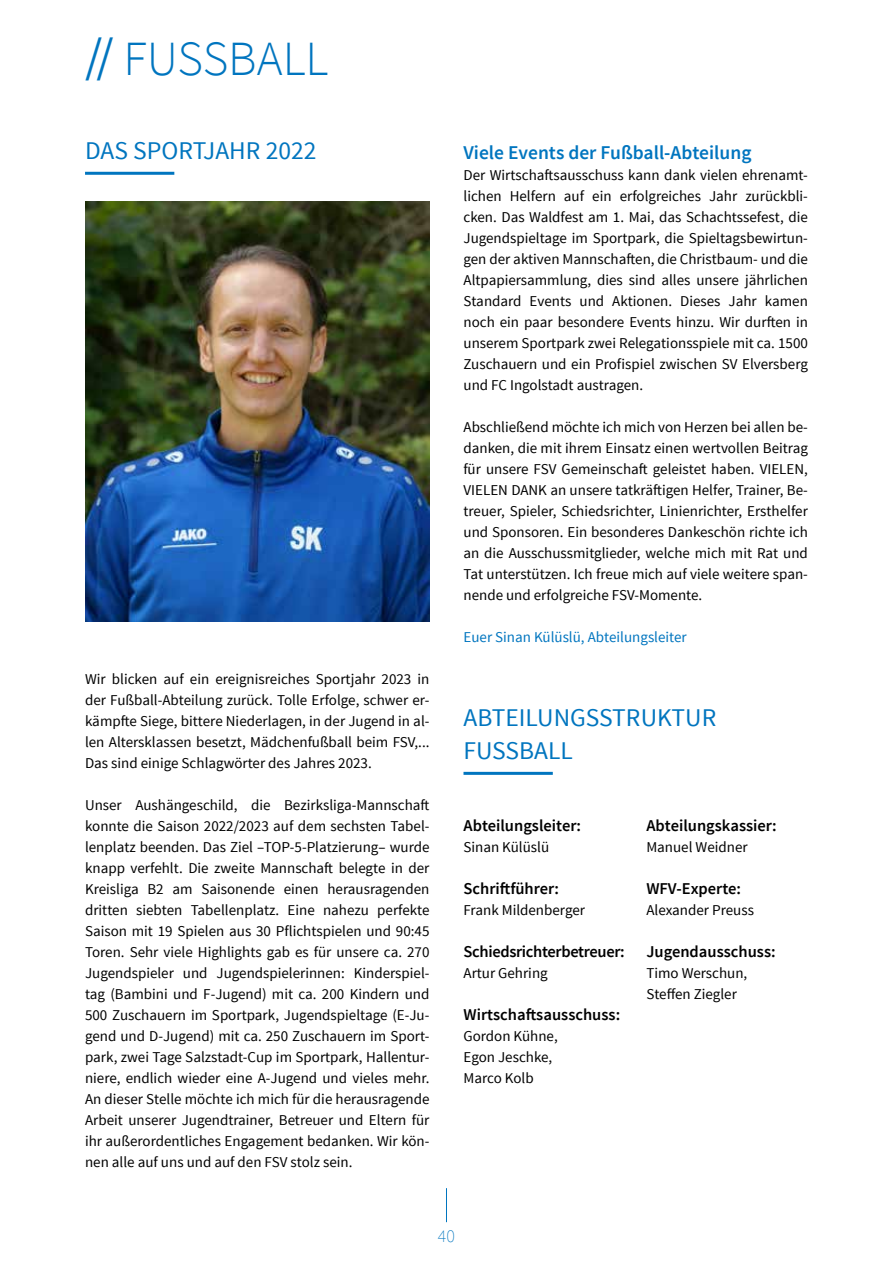
<style>
.page{position:relative;width:893px;height:1263px;background:#fff}
.page>*{position:absolute;margin:0;border:0;box-sizing:border-box;transform-origin:0 0}
.t1{font:300 49.2px "Source Sans Pro";color:#0075bf}
.t2{font:25.5px/33px "Source Sans Pro";color:#0075bf}
.t3{font:600 19.5px "Source Sans Pro";color:#0075bf}
.t4{font:200 18px "Source Sans Pro";color:#0075bf}
.t5{font:600 16.5px "Source Sans Pro";color:#000}
.t6{font:600 16.5px "Source Sans Pro";letter-spacing:-.02em;color:#000}
.t7{font:15px/21px "Source Sans Pro";color:#000;text-align:justify}
.t8{font:15px "Source Sans Pro";color:#0075bf}
.s1{font-weight:400}
</style>
<div class="page">
<hr style="left:446px;top:1188px;width:1px;height:34px;background:#0075bf">
<hr style="left:85px;top:172px;width:89px;height:3px;background:#0075bf">
<hr style="left:463px;top:772px;width:90px;height:3px;background:#0075bf">
<img style="left:85px;top:201px;width:344px;height:420px">
<h1 class="t1" style="left:85px;top:29px;width:245px"><span class="s1">//</span> FUSSBALL</h1>
<h2 class="t2" style="left:85px;top:134px;width:233px">DAS SPORTJAHR 2022</h2>
<p class="t7" style="left:85px;top:669px;width:346px">Wir blicken auf ein ereignisreiches Sportjahr 2023 in der Fußball-Abteilung zurück. Tolle Erfolge, schwer er&shy;kämpfte Siege, bittere Niederlagen, in der Jugend in al&shy;len Altersklassen besetzt, Mädchenfußball beim FSV,...<br>Das sind einige Schlagwörter des Jahres 2023.</p>
<p class="t7" style="left:85px;top:795px;width:346px">Unser Aushängeschild, die Bezirksliga-Mannschaft konnte die Saison 2022/2023 auf dem sechsten Tabel&shy;lenplatz beenden. Das Ziel –TOP-5-Platzierung– wurde knapp verfehlt. Die zweite Mannschaft belegte in der Kreisliga B2 am Saisonende einen herausragenden dritten siebten Tabellenplatz. Eine nahezu perfekte Saison mit 19 Spielen aus 30 Pflichtspielen und 90:45<br>Toren. Sehr viele Highlights gab es für unsere ca. 270<br>Jugendspieler und Jugendspielerinnen: Kinderspiel&shy;tag (Bambini und F-Jugend) mit ca. 200 Kindern und 500 Zuschauern im Sportpark, Jugendspieltage (E-Ju&shy;gend und D-Jugend) mit ca. 250 Zuschauern im Sport&shy;park, zwei Tage Salzstadt-Cup im Sportpark, Hallentur&shy;niere, endlich wieder eine A-Jugend und vieles mehr.<br>An dieser Stelle möchte ich mich für die herausragende Arbeit unserer Jugendtrainer, Betreuer und Eltern für ihr außerordentliches Engagement bedanken. Wir kön&shy;nen alle auf uns und auf den FSV stolz sein.</p>
<h3 class="t3" style="left:463px;top:140px;width:289px">Viele Events der Fußball-Abteilung</h3>
<p class="t7" style="left:463px;top:165px;width:346px">Der Wirtschaftsausschuss kann dank vielen ehrenamt&shy;lichen Helfern auf ein erfolgreiches Jahr zurückbli&shy;cken. Das Waldfest am 1. Mai, das Schachtssefest, die Jugendspieltage im Sportpark, die Spieltagsbewirtun&shy;gen der aktiven Mannschaften, die Christbaum- und die Altpapiersammlung, dies sind alles unsere jährlichen Standard Events und Aktionen. Dieses Jahr kamen noch ein paar besondere Events hinzu. Wir durften in unserem Sportpark zwei Relegationsspiele mit ca. 1500<br>Zuschauern und ein Profispiel zwischen SV Elversberg und FC Ingolstadt austragen.</p>
<p class="t7" style="left:463px;top:417px;width:346px">Abschließend möchte ich mich von Herzen bei allen be&shy;danken, die mit ihrem Einsatz einen wertvollen Beitrag für unsere FSV Gemeinschaft geleistet haben. VIELEN, VIELEN DANK an unsere tatkräftigen Helfer, Trainer, Be&shy;treuer, Spieler, Schiedsrichter, Linienrichter, Ersthelfer und Sponsoren. Ein besonderes Dankeschön richte ich an die Ausschussmitglieder, welche mich mit Rat und Tat unterstützen. Ich freue mich auf viele weitere span&shy;nende und erfolgreiche FSV-Momente.</p>
<p class="t8" style="left:463px;top:628px;width:225px">Euer Sinan Külüslü, Abteilungsleiter</p>
<h2 class="t2" style="left:463px;top:701px;width:254px">ABTEILUNGSSTRUKTUR<br>FUSSBALL</h2>
<p class="t5" style="left:463px;top:815px;width:119px">Abteilungsleiter:</p>
<p class="t7" style="left:463px;top:837px;width:87px">Sinan Külüslü</p>
<p class="t5" style="left:463px;top:878px;width:97px">Schriftführer:</p>
<p class="t7" style="left:463px;top:900px;width:123px">Frank Mildenberger</p>
<p class="t6" style="left:463px;top:941px;width:163px">Schiedsrichterbetreuer:</p>
<p class="t7" style="left:463px;top:963px;width:86px">Artur Gehring</p>
<p class="t5" style="left:463px;top:1004px;width:158px">Wirtschaftsausschuss:</p>
<p class="t7" style="left:463px;top:1026px;width:96px;text-align:left">Gordon Kühne,<br>Egon Jeschke,<br>Marco Kolb</p>
<p class="t5" style="left:646px;top:815px;width:132px">Abteilungskassier:</p>
<p class="t7" style="left:646px;top:837px;width:103px">Manuel Weidner</p>
<p class="t5" style="left:646px;top:878px;width:96px">WFV-Experte:</p>
<p class="t7" style="left:646px;top:900px;width:109px">Alexander Preuss</p>
<p class="t5" style="left:646px;top:941px;width:131px">Jugendausschuss:</p>
<p class="t7" style="left:646px;top:963px;width:102px">Timo Werschun,<br>Steffen Ziegler</p>
<p class="t4" style="left:438px;top:1225px;width:19px">40</p>
</div>
